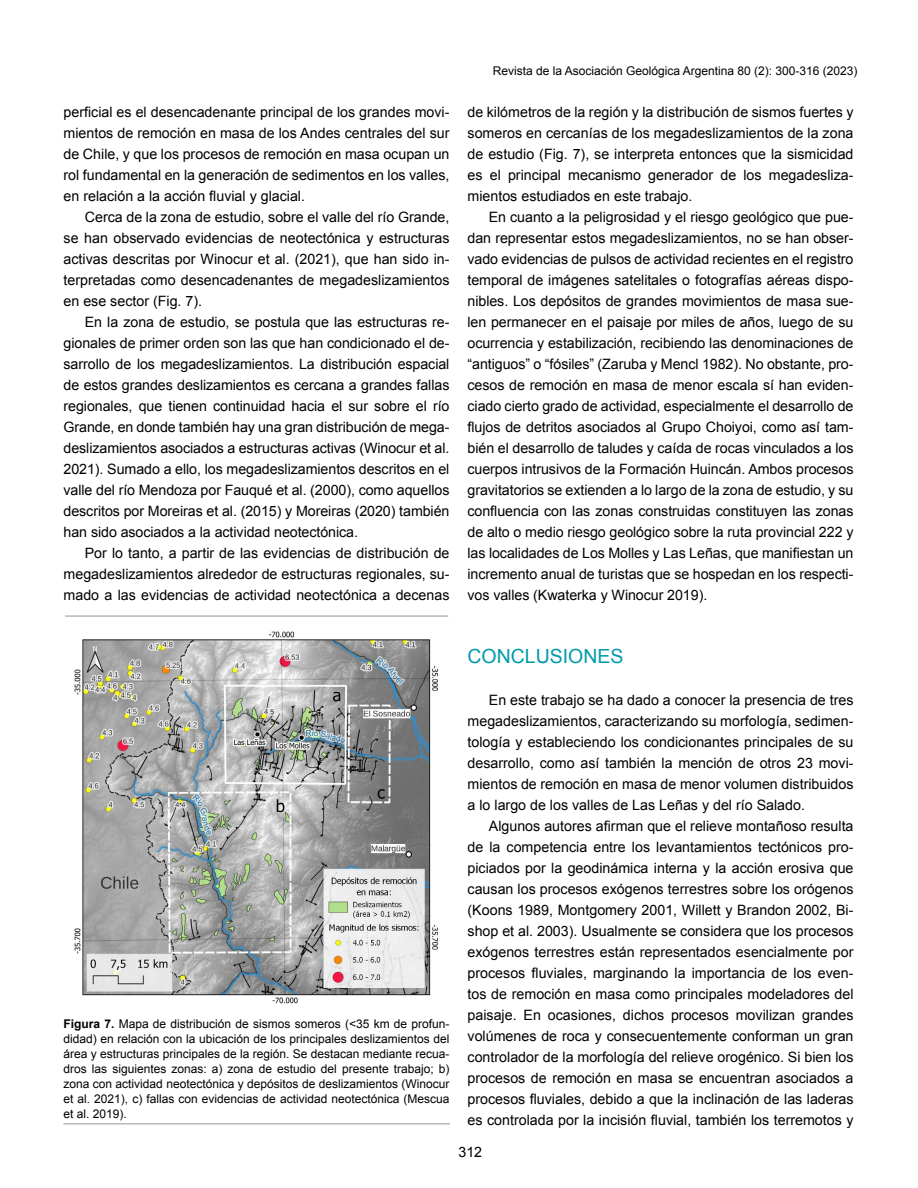
<style>
.page{position:relative;width:918px;height:1188px;background:#fff}
.page>*{position:absolute;margin:0;border:0;box-sizing:border-box;transform-origin:0 0}
.t1{font:19.5px "Arial";color:#009ba9}
.t2{font:14.25px/21px "Arial";color:#000;text-align:justify}
.t3{font:12px/15px "Arial";color:#000;text-align:justify}
.s1{font-weight:700}
</style>
<div class="page">
<hr style="left:65px;top:616px;width:383px;height:1px;background:#939598">
<hr style="left:63px;top:1123px;width:387px;height:1px;background:#939598">
<img style="left:74px;top:631px;width:365px;height:373px">
<p class="t2" style="left:64px;top:102px;width:388px">perficial es el desencadenante principal de los grandes movi&shy;mientos de remoción en masa de los Andes centrales del sur de Chile, y que los procesos de remoción en masa ocupan un rol fundamental en la generación de sedimentos en los valles, en relación a la acción fluvial y glacial.</p>
<p class="t2" style="left:64px;top:207px;width:387px;text-indent:21px">Cerca de la zona de estudio, sobre el valle del río Grande, se han observado evidencias de neotectónica y estructuras activas descritas por Winocur et al. (2021), que han sido in&shy;terpretadas como desencadenantes de megadeslizamientos en ese sector (Fig. 7).</p>
<p class="t2" style="left:64px;top:312px;width:387px;text-indent:21px">En la zona de estudio, se postula que las estructuras re&shy;gionales de primer orden son las que han condicionado el de&shy;sarrollo de los megadeslizamientos. La distribución espacial de estos grandes deslizamientos es cercana a grandes fallas regionales, que tienen continuidad hacia el sur sobre el río Grande, en donde también hay una gran distribución de mega&shy;deslizamientos asociados a estructuras activas (Winocur et al.<br>2021). Sumado a ello, los megadeslizamientos descritos en el valle del río Mendoza por Fauqué et al. (2000), como aquellos descritos por Moreiras et al. (2015) y Moreiras (2020) también han sido asociados a la actividad neotectónica.</p>
<p class="t2" style="left:64px;top:543px;width:388px;text-indent:21px">Por lo tanto, a partir de las evidencias de distribución de megadeslizamientos alrededor de estructuras regionales, su&shy;mado a las evidencias de actividad neotectónica a decenas</p>
<p class="t3" style="left:493px;top:63px;width:366px">Revista de la Asociación Geológica Argentina 80 (2): 300-316 (2023)</p>
<p class="t2" style="left:468px;top:102px;width:388px">de kilómetros de la región y la distribución de sismos fuertes y someros en cercanías de los megadeslizamientos de la zona de estudio (Fig. 7), se interpreta entonces que la sismicidad es el principal mecanismo generador de los megadesliza&shy;mientos estudiados en este trabajo.</p>
<p class="t2" style="left:468px;top:207px;width:388px;text-indent:21px">En cuanto a la peligrosidad y el riesgo geológico que pue&shy;dan representar estos megadeslizamientos, no se han obser&shy;vado evidencias de pulsos de actividad recientes en el registro temporal de imágenes satelitales o fotografías aéreas dispo&shy;nibles. Los depósitos de grandes movimientos de masa sue&shy;len permanecer en el paisaje por miles de años, luego de su ocurrencia y estabilización, recibiendo las denominaciones de “antiguos” o “fósiles” (Zaruba y Mencl 1982). No obstante, pro&shy;cesos de remoción en masa de menor escala sí han eviden&shy;ciado cierto grado de actividad, especialmente el desarrollo de flujos de detritos asociados al Grupo Choiyoi, como así tam&shy;bién el desarrollo de taludes y caída de rocas vinculados a los cuerpos intrusivos de la Formación Huincán. Ambos procesos gravitatorios se extienden a lo largo de la zona de estudio, y su confluencia con las zonas construidas constituyen las zonas de alto o medio riesgo geológico sobre la ruta provincial 222 y las localidades de Los Molles y Las Leñas, que manifiestan un incremento anual de turistas que se hospedan en los respecti&shy;vos valles (Kwaterka y Winocur 2019).</p>
<p class="t3" style="left:63px;top:1016px;width:388px"><span class="s1">Figura 7.</span> Mapa de distribución de sismos someros (&lt;35 km de profun&shy;didad) en relación con la ubicación de los principales deslizamientos del área y estructuras principales de la región. Se destacan mediante recua&shy;dros las siguientes zonas: a) zona de estudio del presente trabajo; b) zona con actividad neotectónica y depósitos de deslizamientos (Winocur et al. 2021), c) fallas con evidencias de actividad neotectónica (Mescua et al. 2019).</p>
<h1 class="t1" style="left:468px;top:643px;width:158px">CONCLUSIONES</h1>
<p class="t2" style="left:468px;top:690px;width:388px;text-indent:21px">En este trabajo se ha dado a conocer la presencia de tres megadeslizamientos, caracterizando su morfología, sedimen&shy;tología y estableciendo los condicionantes principales de su desarrollo, como así también la mención de otros 23 movi&shy;mientos de remoción en masa de menor volumen distribuidos a lo largo de los valles de Las Leñas y del río Salado.</p>
<p class="t2" style="left:468px;top:816px;width:388px;text-indent:21px">Algunos autores afirman que el relieve montañoso resulta de la competencia entre los levantamientos tectónicos pro&shy;piciados por la geodinámica interna y la acción erosiva que causan los procesos exógenos terrestres sobre los orógenos (Koons 1989, Montgomery 2001, Willett y Brandon 2002, Bi&shy;shop et al. 2003). Usualmente se considera que los procesos exógenos terrestres están representados esencialmente por procesos fluviales, marginando la importancia de los even&shy;tos de remoción en masa como principales modeladores del paisaje. En ocasiones, dichos procesos movilizan grandes volúmenes de roca y consecuentemente conforman un gran controlador de la morfología del relieve orogénico. Si bien los procesos de remoción en masa se encuentran asociados a procesos fluviales, debido a que la inclinación de las laderas es controlada por la incisión fluvial, también los terremotos y</p>
<p class="t2" style="left:458px;top:1141px;width:25px">312</p>
</div>
